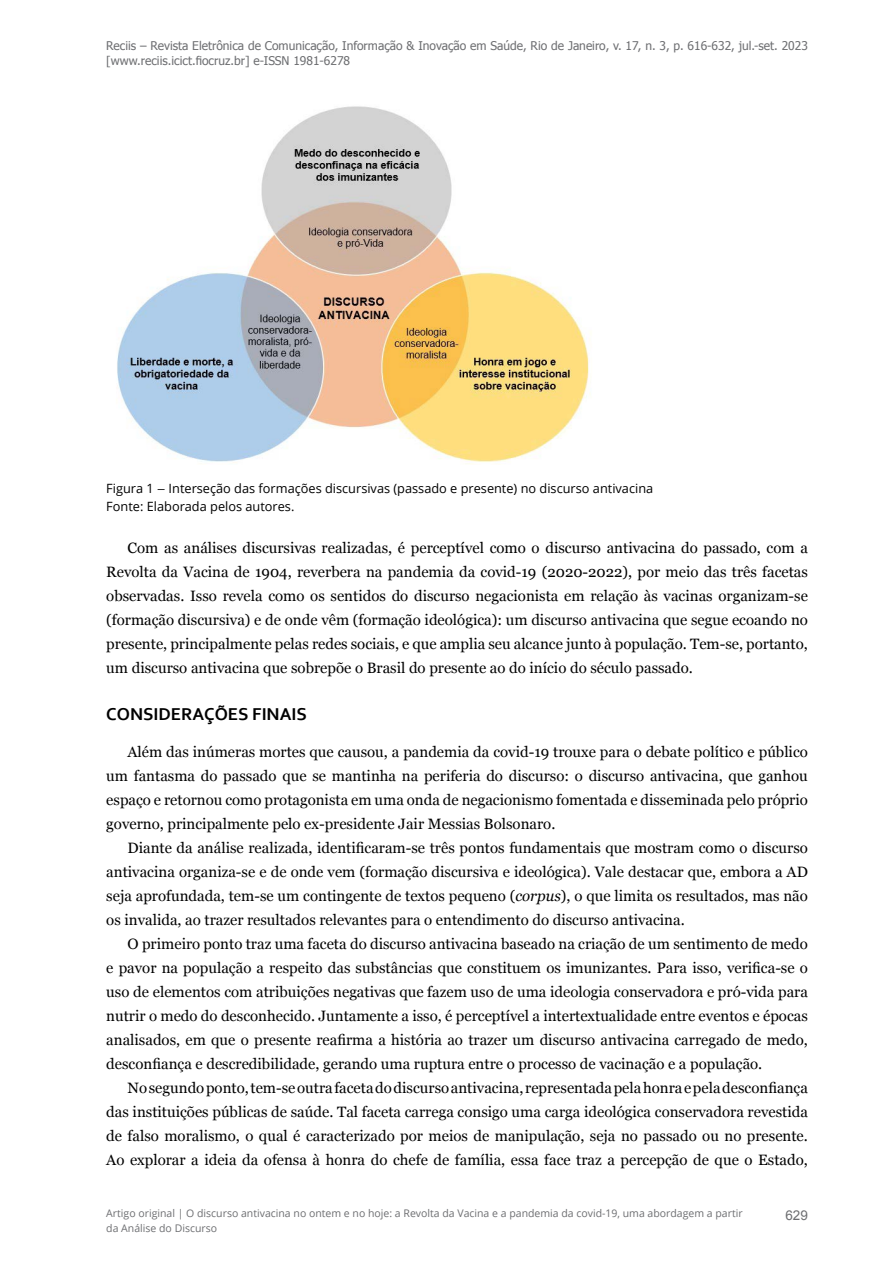
<style>
.page{position:relative;width:893px;height:1263px;background:#fff}
.page>*{position:absolute;margin:0;border:0;box-sizing:border-box;transform-origin:0 0}
.titulo1{font:700 18px "Corbel";color:#000}
.corpo-texto{font:15px/24px "Georgia";color:#000;text-align:justify}
.t1{font:13.5px "Arial";color:#6d6e71}
.legenda{font:12.75px "Open Sans";color:#000}
.t2{font:12px/15px "Tahoma";color:#6d6e71}
.t3{font:10.5px/15px "Open Sans";color:#6d6e71}
.s1{font-family:"Georgia"}
.s2{font-style:italic}
</style>
<div class="page">
<img style="left:117px;top:106px;width:473px;height:358px">
<p class="t2" style="left:106px;top:38px;width:703px">Reciis – Revista Eletrônica de Comunicação, Informação &amp; Inovação em Saúde, Rio de Janeiro, v. 17, n. 3, p. 616-632, jul.-set. 2023 [www.reciis.icict.fiocruz.br] e-ISSN 1981-6278</p>
<p class="legenda" style="left:106px;top:480px;width:548px">Figura 1 <span class="s1">–</span> Interseção das formações discursivas (passado e presente) no discurso antivacina</p>
<p class="legenda" style="left:106px;top:498px;width:190px">Fonte: Elaborada pelos autores.</p>
<p class="corpo-texto" style="left:106px;top:536px;width:703px;text-indent:21px">Com as análises discursivas realizadas, é perceptível como o discurso antivacina do passado, com a Revolta da Vacina de 1904, reverbera na pandemia da covid-19 (2020-2022), por meio das três facetas observadas. Isso revela como os sentidos do discurso negacionista em relação às vacinas organizam-se (formação discursiva) e de onde vêm (formação ideológica): um discurso antivacina que segue ecoando no presente, principalmente pelas redes sociais, e que amplia seu alcance junto à população. Tem-se, portanto, um discurso antivacina que sobrepõe o Brasil do presente ao do início do século passado.</p>
<p class="titulo1" style="left:106px;top:703px;width:202px">CONSIDERAÇÕES FINAIS</p>
<p class="corpo-texto" style="left:106px;top:740px;width:703px;text-indent:21px">Além das inúmeras mortes que causou, a pandemia da covid-19 trouxe para o debate político e público um fantasma do passado que se mantinha na periferia do discurso: o discurso antivacina, que ganhou espaço e retornou como protagonista em uma onda de negacionismo fomentada e disseminada pelo próprio governo, principalmente pelo ex-presidente Jair Messias Bolsonaro.</p>
<p class="corpo-texto" style="left:106px;top:836px;width:703px;text-indent:21px">Diante da análise realizada, identificaram-se três pontos fundamentais que mostram como o discurso antivacina organiza-se e de onde vem (formação discursiva e ideológica). Vale destacar que, embora a AD seja aprofundada, tem-se um contingente de textos pequeno (<span class="s2">corpus</span>), o que limita os resultados, mas não os invalida, ao trazer resultados relevantes para o entendimento do discurso antivacina.</p>
<p class="corpo-texto" style="left:106px;top:932px;width:703px;text-indent:21px">O primeiro ponto traz uma faceta do discurso antivacina baseado na criação de um sentimento de medo e pavor na população a respeito das substâncias que constituem os imunizantes. Para isso, verifica-se o uso de elementos com atribuições negativas que fazem uso de uma ideologia conservadora e pró-vida para nutrir o medo do desconhecido. Juntamente a isso, é perceptível a intertextualidade entre eventos e épocas analisados, em que o presente reafirma a história ao trazer um discurso antivacina carregado de medo, desconfiança e descredibilidade, gerando uma ruptura entre o processo de vacinação e a população.</p>
<p class="corpo-texto" style="left:106px;top:1076px;width:703px;text-indent:21px">No segundo ponto, tem-se outra faceta do discurso antivacina, representada pela honra e pela desconfiança das instituições públicas de saúde. Tal faceta carrega consigo uma carga ideológica conservadora revestida de falso moralismo, o qual é caracterizado por meios de manipulação, seja no passado ou no presente.<br>Ao explorar a ideia da ofensa à honra do chefe de família, essa face traz a percepção de que o Estado,</p>
<p class="t3" style="left:106px;top:1206px;width:638px">Artigo original | O discurso antivacina no ontem e no hoje: a Revolta da Vacina e a pandemia da covid-19, uma abordagem a partir da Análise do Discurso</p>
<p class="t1" style="left:785px;top:1206px;width:24px">629</p>
</div>
